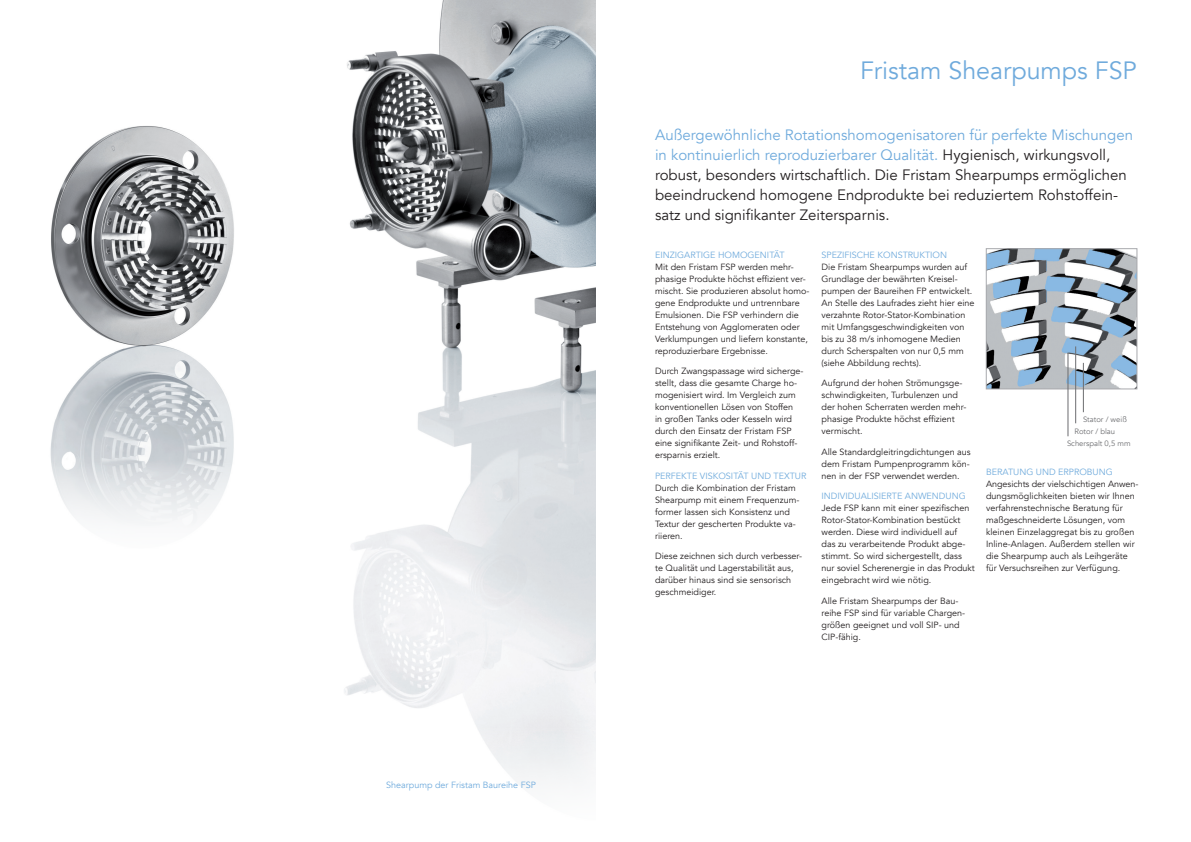
<style>
.page{position:relative;width:1191px;height:842px;background:#fff}
.page>*{position:absolute;margin:0;border:0;box-sizing:border-box;transform-origin:0 0}
.t1{font:25px "Avenir";color:#6faadc}
.t2{font:15px/20px "Avenir";color:#231f20}
.t3{font:9px/12px "Avenir";color:#231f20}
.t4{font:9px "Avenir";color:#6faadc}
.t5{font:7.7px/12px "Avenir";color:#6c6d70;text-align:right}
.s1{color:#6faadc}
.s2{color:#fff}
</style>
<div class="page">
<img style="left:344px;top:0;width:251px;height:783px">
<img style="left:50px;top:126px;width:184px;height:398px">
<img style="left:988px;top:250px;width:147px;height:137px">
<div style="left:986px;top:248px;width:151px;height:141px;border:1px solid #a8a9ad"></div>
<hr style="left:1083px;top:363px;width:1px;height:49px;background:#6c6d70">
<hr style="left:1075px;top:346px;width:1px;height:77px;background:#6c6d70">
<hr style="left:1067px;top:353px;width:1px;height:83px;background:#6c6d70">
<p class="t4" style="left:386px;top:780px;width:151px">Shearpump der Fristam Baureihe FSP</p>
<h1 class="t1" style="left:860px;top:56px;width:278px">Fristam Shearpumps FSP</h1>
<p class="t2" style="left:655px;top:125px;width:479px"><span class="s1">Außergewöhnliche Rotationshomogenisatoren für perfekte Mischungen in kontinuierlich reproduzierbarer Qualität.</span> Hygienisch, wirkungsvoll, robust, besonders wirtschaftlich. Die Fristam Shearpumps ermöglichen beeindruckend homogene Endprodukte bei reduziertem Rohstoffein&shy;satz und signifikanter Zeitersparnis.</p>
<p class="t4" style="left:655px;top:249px;width:131px">EINZIGARTIGE HOMOGENITÄT</p>
<p class="t3" style="left:655px;top:261px;width:156px">Mit den Fristam FSP werden mehr&shy;phasige Produkte höchst effizient ver&shy;mischt. Sie produzieren absolut homo&shy;gene Endprodukte und untrennbare Emulsionen. Die FSP verhindern die Entstehung von Agglomeraten oder Verklumpungen und liefern konstante, reproduzierbare Ergebnisse.</p>
<p class="t3" style="left:655px;top:365px;width:150px">Durch Zwangspassage wird sicherge&shy;stellt, dass die gesamte Charge ho&shy;mogenisiert wird. Im Vergleich zum konventionellen Lösen von Stoffen<br>in großen Tanks oder Kesseln wird durch den Einsatz der Fristam FSP eine signifikante Zeit- und Rohstoff&shy;ersparnis erzielt.</p>
<p class="t4" style="left:655px;top:470px;width:153px">PERFEKTE VISKOSITÄT UND TEXTUR</p>
<p class="t3" style="left:655px;top:482px;width:146px">Durch die Kombination der Fristam<br>Shearpump mit einem Frequenzum&shy;former lassen sich Konsistenz und<br>Textur der gescherten Produkte va&shy;riieren.</p>
<p class="t3" style="left:655px;top:550px;width:149px">Diese zeichnen sich durch verbesser&shy;te Qualität und Lagerstabilität aus, darüber hinaus sind sie sensorisch geschmeidiger.</p>
<p class="t4" style="left:821px;top:249px;width:127px">SPEZIFISCHE KONSTRUKTION</p>
<p class="t3" style="left:821px;top:261px;width:154px">Die Fristam Shearpumps wurden auf Grundlage der bewährten Kreisel&shy;pumpen der Baureihen FP entwickelt.<br>An Stelle des Laufrades zieht hier eine verzahnte Rotor-Stator-Kombination mit Umfangsgeschwindigkeiten von bis zu 38 m/s inhomogene Medien durch Scherspalten von nur 0,5 mm (siehe Abbildung rechts).</p>
<p class="t3" style="left:821px;top:377px;width:146px">Aufgrund der hohen Strömungsge&shy;schwindigkeiten, Turbulenzen und der hohen Scherraten werden mehr&shy;phasige Produkte höchst effizient vermischt.</p>
<p class="t3" style="left:821px;top:446px;width:151px;text-align:justify">Alle Standardgleitringdichtungen aus dem Fristam Pumpenprogramm kön&shy;nen in der FSP verwendet werden.</p>
<p class="t4" style="left:821px;top:491px;width:146px">INDIVIDUALISIERTE ANWENDUNG</p>
<p class="t3" style="left:821px;top:502px;width:155px">Jede FSP kann mit einer spezifischen Rotor-Stator-Kombination bestückt werden. Diese wird individuell auf<br>das zu verarbeitende Produkt abge&shy;stimmt. So wird sichergestellt, dass nur soviel Scherenergie in das Produkt eingebracht wird wie nötig.</p>
<p class="t3" style="left:821px;top:595px;width:145px">Alle Fristam Shearpumps der Bau&shy;reihe FSP sind für variable Chargen&shy;größen geeignet und voll SIP- und<br>CIP-fähig.</p>
<p class="t5" style="left:1067px;top:413px;width:72px">Stator / weiß <span class="s2">iiii<br></span>Rotor / blau <span class="s2">uiiiiii<br></span>Scherspalt 0,5 mm <span class="s2">i</span></p>
<p class="t4" style="left:986px;top:467px;width:128px">BERATUNG UND ERPROBUNG</p>
<p class="t3" style="left:986px;top:478px;width:154px">Angesichts der vielschichtigen Anwen&shy;dungsmöglichkeiten bieten wir Ihnen verfahrenstechnische Beratung für maßgeschneiderte Lösungen, vom kleinen Einzelaggregat bis zu großen Inline-Anlagen. Außerdem stellen wir die Shearpump auch als Leihgeräte für Versuchsreihen zur Verfügung.</p>
</div>
